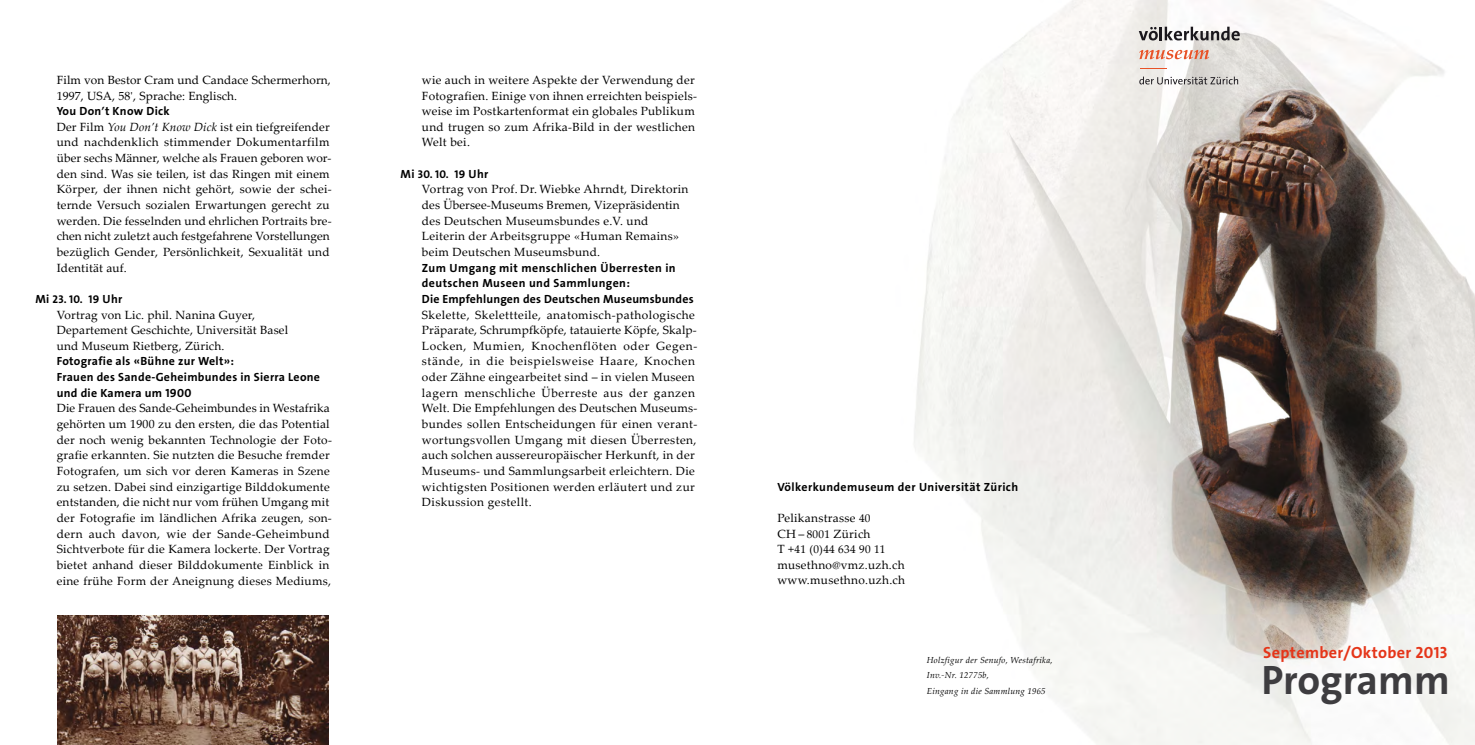
<style>
.page{position:relative;width:1475px;height:745px;background:#fff}
.page>*{position:absolute;margin:0;border:0;box-sizing:border-box;transform-origin:0 0}
.t1{font:41.25px "The Sans LP7 Bld";color:#3e3d40}
.t2{font:16.25px "The Sans LP7 Bld";letter-spacing:.02em;color:#e53519}
.t3{font:11.88px/15.6px "Palatino Linotype";letter-spacing:.02em;color:#000}
.t4{font:11.88px/15.6px "The Sans LP7 Bld";letter-spacing:.025em;color:#000}
.t5{font:11.25px "The Sans LP7 Bld";letter-spacing:.025em;color:#000}
.t6{font:11.25px "Palatino Linotype";letter-spacing:.025em;color:#000}
.t7{font:italic 8.75px/15.6px "Palatino Linotype";letter-spacing:.025em;color:#000}
.s1{font-size:11.25px}
.s2{font-family:"Palatino Linotype";font-weight:700}
.s3{font-style:italic}
.s4{font-size:11.88px}
</style>
<div class="page">
<img style="left:914px;top:0;width:560px;height:744px">
<svg style="left:1138px;top:27px;width:101px;height:13px"></svg>
<svg style="left:1138px;top:50px;width:70px;height:9px"></svg>
<svg style="left:1139px;top:68px;width:27px;height:1px"></svg>
<svg style="left:1139px;top:77px;width:98px;height:7px"></svg>
<img style="left:58px;top:615px;width:270px;height:129px">
<p class="t3" style="left:57px;top:73px;width:275px">Film von Bestor Cram und Candace Schermerhorn,<br>1997, USA, 58<span class="s1">'</span>, Sprache: Englisch.</p>
<p class="t4" style="left:57px;top:104px;width:114px">You Don<span class="s2">’</span>t Know Dick</p>
<p class="t3" style="left:57px;top:120px;width:276px">Der Film <span class="s3">You Don’t Know Dick</span> ist ein tiefgreifender und nachdenklich stimmender Dokumentarfilm über sechs Männer, welche als Frauen geboren wor&shy;den sind. Was sie teilen, ist das Ringen mit einem Körper, der ihnen nicht gehört, sowie der schei&shy;ternde Versuch sozialen Erwartungen gerecht zu werden. Die fesselnden und ehrlichen Portraits bre&shy;chen nicht zuletzt auch festgefahrene Vorstellungen bezüglich Gender, Persönlichkeit, Sexualität und Identität auf.</p>
<p class="t5" style="left:35px;top:294px;width:88px"><span class="s4">Mi</span> 23. 10. 19 <span class="s4">Uhr</span></p>
<p class="t3" style="left:57px;top:308px;width:233px">Vortrag von Lic. phil. Nanina Guyer,<br>Departement Geschichte, Universität Basel und Museum Rietberg, Zürich.</p>
<p class="t4" style="left:57px;top:354px;width:265px">Fotografie als «Bühne zur Welt»:<br>Frauen des Sande-Geheimbundes in Sierra Leone und die Kamera um 1900</p>
<p class="t3" style="left:57px;top:401px;width:277px">Die Frauen des Sande-Geheimbundes in Westafrika gehörten um 1900 zu den ersten, die das Potential der noch wenig bekannten Technologie der Foto&shy;grafie erkannten. Sie nutzten die Besuche fremder Fotografen, um sich vor deren Kameras in Szene zu setzen. Dabei sind einzigartige Bilddokumente entstanden, die nicht nur vom frühen Umgang mit der Fotografie im ländlichen Afrika zeugen, son&shy;dern auch davon, wie der Sande-Geheimbund Sichtverbote für die Kamera lockerte. Der Vortrag bietet anhand dieser Bilddokumente Einblick in eine frühe Form der Aneignung dieses Mediums,</p>
<p class="t3" style="left:422px;top:73px;width:276px">wie auch in weitere Aspekte der Verwendung der Fotografien. Einige von ihnen erreichten beispiels&shy;weise im Postkartenformat ein globales Publikum und trugen so zum Afrika-Bild in der westlichen Welt bei.</p>
<p class="t5" style="left:400px;top:169px;width:89px"><span class="s4">Mi</span> 30. 10. 19 <span class="s4">Uhr</span></p>
<p class="t3" style="left:422px;top:183px;width:268px">Vortrag von Prof. Dr. Wiebke Ahrndt, Direktorin des Übersee-Museums Bremen, Vizepräsidentin des Deutschen Museumsbundes e.V. und Leiterin der Arbeitsgruppe «Human Remains» beim Deutschen Museumsbund.</p>
<p class="t4" style="left:422px;top:261px;width:273px">Zum Umgang mit menschlichen Überresten in deutschen Museen und Sammlungen:<br>Die Empfehlungen des Deutschen Museumsbundes</p>
<p class="t3" style="left:422px;top:308px;width:277px">Skelette, Skelettteile, anatomisch-pathologische Präparate, Schrumpfköpfe, tatauierte Köpfe, Skalp-Locken, Mumien, Knochenflöten oder Gegen&shy;stände, in die beispielsweise Haare, Knochen oder Zähne eingearbeitet sind ‒ in vielen Museen lagern menschliche Überreste aus der ganzen Welt. Die Empfehlungen des Deutschen Museums&shy;bundes sollen Entscheidungen für einen verant&shy;wortungsvollen Umgang mit diesen Überresten, auch solchen aussereuropäischer Herkunft, in der Museums- und Sammlungsarbeit erleichtern. Die wichtigsten Positionen werden erläutert und zur Diskussion gestellt.</p>
<p class="t4" style="left:777px;top:479px;width:242px">Völkerkundemuseum der Universität Zürich</p>
<p class="t3" style="left:777px;top:511px;width:95px">Pelikanstrasse <span class="s1">40<br></span>CH – <span class="s1">8001</span> Zürich</p>
<p class="t6" style="left:777px;top:544px;width:110px"><span class="s4">T +</span>41 (0)44 634 90 11</p>
<p class="t3" style="left:777px;top:558px;width:129px">musethno@vmz.uzh.ch www.musethno.uzh.ch</p>
<h2 class="t2" style="left:1262px;top:646px;width:186px">September/Oktober 2013</h2>
<p class="t7" style="left:926px;top:652px;width:127px">Holzfigur der Senufo, Westafrika,<br>Inv.-Nr. 12775b,<br>Eingang in die Sammlung 1965</p>
<h1 class="t1" style="left:1261px;top:663px;width:190px">Programm</h1>
</div>
